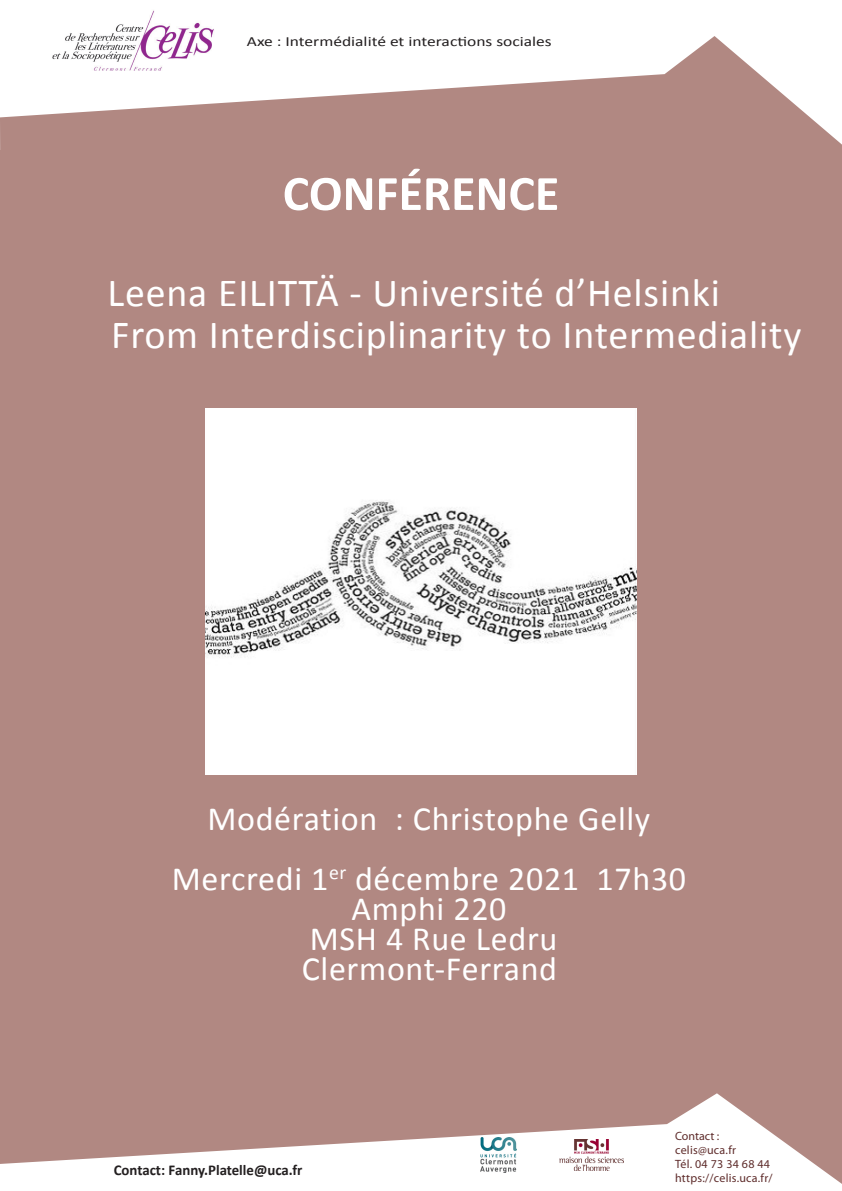
<style>
.page{position:relative;width:842px;height:1191px;background:#fff}
.page>*{position:absolute;margin:0;border:0;box-sizing:border-box;transform-origin:0 0}
.t1{font:700 50px "Calibri";color:#fff}
.t2{font:40px "Calibri";letter-spacing:.02em;color:#fff}
.t3{font:34px/30px "Calibri";letter-spacing:.02em;color:#fff;text-align:center}
.t4{font:700 15px "Calibri";color:#231f20}
.t5{font:14px "Calibri";color:#231f20;scale:1.25 1}
.t6{font:12px "Myriad Pro";letter-spacing:.02em;color:#5f2d2c}
.t7{font:12px "Myriad Pro";color:#5f2d2c}
</style>
<div class="page">
<div style="left:0;top:153px;width:842px;height:1031px;background:#b18882"></div>
<img style="left:480px;top:1137px;width:37px;height:35px">
<svg style="left:0;top:36px;width:842px;height:117px"></svg>
<img style="left:34px;top:10px;width:204px;height:75px">
<div style="left:94px;top:126px;width:654px;height:84px;background:#b18882"></div>
<div style="left:24px;top:276px;width:793px;height:120px;background:#b18882"></div>
<img style="left:559px;top:1139px;width:65px;height:31px">
<img style="left:206px;top:408px;width:430px;height:366px">
<p class="t5" style="left:247px;top:32px;width:245px">Axe : Intermédialité et interactions sociales</p>
<p class="t1" style="left:283px;top:162px;width:278px">CONFÉRENCE</p>
<p class="t2" style="left:107px;top:268px;width:614px">Leena EILITTÄ - Université d’Helsinki</p>
<p class="t2" style="left:111px;top:310px;width:692px">From Interdisciplinarity to Intermediality</p>
<p class="t3" style="left:207px;top:802px;width:444px">Modération : Christophe Gelly</p>
<p class="t3" style="left:172px;top:862px;width:516px">Mercredi 1<sup>er</sup> décembre 2021 17h30<br>Amphi 220</p>
<p class="t3" style="left:310px;top:922px;width:249px">MSH 4 Rue Ledru</p>
<p class="t3" style="left:302px;top:952px;width:257px">Clermont-Ferrand</p>
<p class="t4" style="left:114px;top:1160px;width:190px">Contact: Fanny.Platelle@uca.fr</p>
<p class="t7" style="left:675px;top:1128px;width:46px">Contact :</p>
<p class="t6" style="left:675px;top:1142px;width:62px">celis@uca.fr</p>
<p class="t6" style="left:675px;top:1156px;width:96px">Tél. 04 73 34 68 44</p>
<p class="t6" style="left:675px;top:1170px;width:99px">https://celis.uca.fr/</p>
</div>
